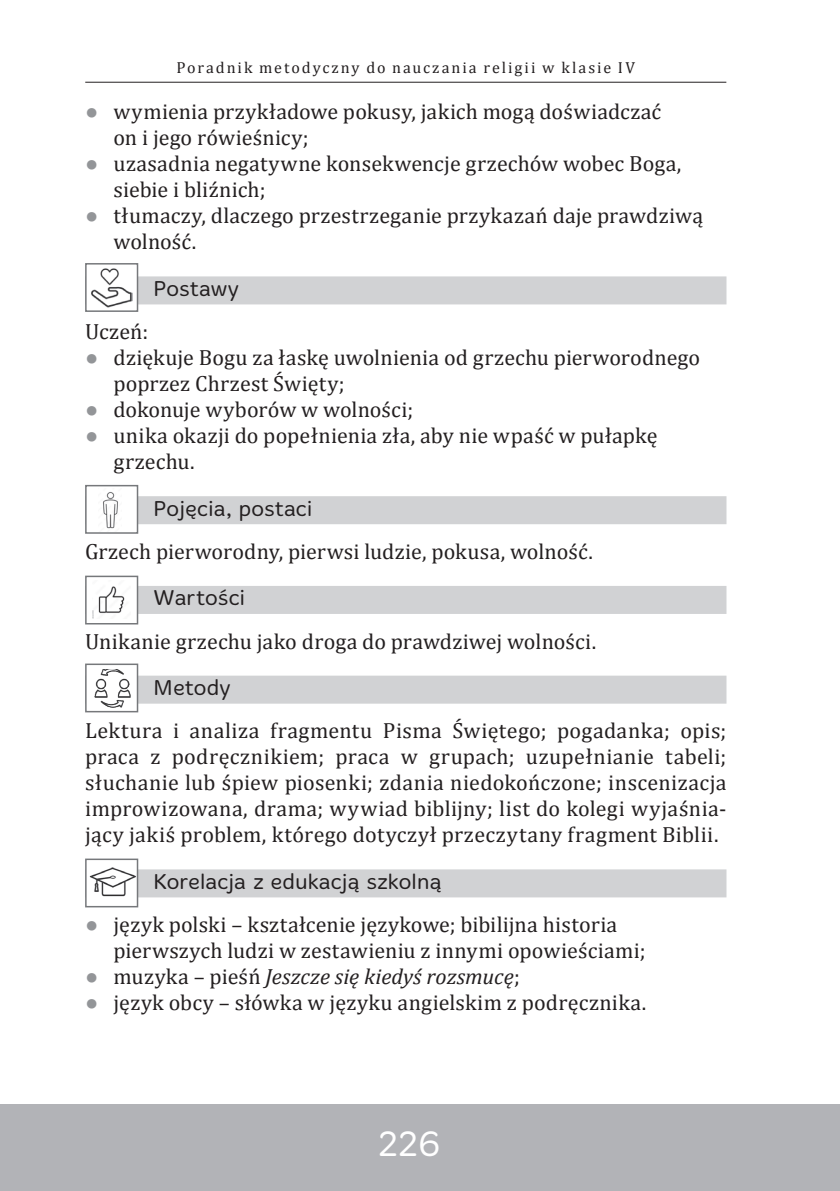
<style>
.page{position:relative;width:840px;height:1191px;background:#fff}
.page>*{position:absolute;margin:0;border:0;box-sizing:border-box;transform-origin:0 0}
.t1{font:300 36px "Merge";color:#fff}
.t2{font:22px/26px "Cambria";letter-spacing:.01em;color:#231f20}
.t3{font:italic 22px "Cambria";letter-spacing:.005em;color:#231f20}
.t4{font:300 22px "Merge";letter-spacing:.005em;color:#231f20}
.t5{font:16px "Cambria";letter-spacing:.12em;color:#231f20}
.s1{font-family:"Arial";color:#939598}
.s2{font-family:"Merge";font-weight:300}
.s3{font-family:"Arial";font-style:normal;color:#939598}
.s4{font-style:normal}
</style>
<div class="page">
<div style="left:0;top:1104px;width:839px;height:87px;background:#b2b3b7"></div>
<hr style="left:85px;top:82px;width:641px;height:1px;background:#231f20">
<div style="left:85px;top:276px;width:641px;height:28px;background:#d1d2d4"></div>
<div style="left:85px;top:496px;width:641px;height:28px;background:#d1d2d4"></div>
<div style="left:85px;top:586px;width:641px;height:28px;background:#d1d2d4"></div>
<div style="left:85px;top:675px;width:641px;height:28px;background:#d1d2d4"></div>
<div style="left:85px;top:869px;width:641px;height:28px;background:#d1d2d4"></div>
<div style="left:86px;top:264px;width:51px;height:47px;background:#fff"></div>
<img style="left:91px;top:268px;width:41px;height:39px">
<div style="left:85px;top:263px;width:53px;height:49px;border:2px solid #76787b"></div>
<div style="left:85px;top:485px;width:53px;height:49px;background:#fff;border:2px solid #76787b"></div>
<img style="left:103px;top:492px;width:15px;height:37px">
<div style="left:85px;top:575px;width:53px;height:49px;background:#fff;border:2px solid #76787b"></div>
<img style="left:93px;top:586px;width:32px;height:32px">
<div style="left:86px;top:664px;width:51px;height:47px;background:#fff"></div>
<img style="left:94px;top:670px;width:37px;height:38px">
<div style="left:85px;top:663px;width:53px;height:49px;border:2px solid #76787b"></div>
<div style="left:86px;top:859px;width:51px;height:47px;background:#fff"></div>
<img style="left:89px;top:867px;width:46px;height:29px">
<div style="left:85px;top:858px;width:53px;height:49px;border:2px solid #76787b"></div>
<p class="t5" style="left:176px;top:58px;width:459px">Poradnik metodyczny do nauczania religii w klasie IV</p>
<p class="t2" style="left:113px;top:99px;width:549px;text-indent:-28px"><span class="s1">●</span> wymienia przykładowe pokusy, jakich mogą doświadczać on i jego rówieśnicy;</p>
<p class="t2" style="left:113px;top:151px;width:569px;text-indent:-28px"><span class="s1">●</span> uzasadnia negatywne konsekwencje grzechów wobec Boga, siebie i bliźnich;</p>
<p class="t2" style="left:113px;top:203px;width:591px;text-indent:-28px"><span class="s1">●</span> tłumaczy, dlaczego przestrzeganie przykazań daje prawdziwą wolność.</p>
<p class="t4" style="left:153px;top:276px;width:88px">Postawy</p>
<p class="t2" style="left:85px;top:318px;width:65px">Uczeń:</p>
<p class="t2" style="left:113px;top:344px;width:588px;text-indent:-28px"><span class="s1">●</span> dziękuje Bogu za łaskę uwolnienia od grzechu pierworodnego poprzez Chrzest Święty;</p>
<p class="t2" style="left:85px;top:396px;width:329px"><span class="s1">●</span> dokonuje wyborów w wolności;</p>
<p class="t2" style="left:113px;top:422px;width:545px;text-indent:-28px"><span class="s1">●</span> unika okazji do popełnienia zła, aby nie wpaść w pułapkę grzechu.</p>
<p class="t2" style="left:85px;top:486px;width:509px;line-height:43px;text-indent:68px"><span class="s2">Pojęcia, postaci<br></span>Grzech pierworodny, pierwsi ludzie, pokusa, wolność.</p>
<p class="t2" style="left:85px;top:576px;width:512px;line-height:43px;text-indent:68px"><span class="s2">Wartości<br></span>Unikanie grzechu jako droga do prawdziwej wolności.</p>
<p class="t2" style="left:85px;top:666px;width:642px;line-height:43px;text-indent:68px"><span class="s2">Metody<br></span>Lektura i analiza fragmentu Pisma Świętego; pogadanka; opis;</p>
<p class="t2" style="left:85px;top:743px;width:642px;text-align:justify">praca z podręcznikiem; praca w grupach; uzupełnianie tabeli; słuchanie lub śpiew piosenki; zdania niedokończone; inscenizacja improwizowana, drama; wywiad biblijny; list do kolegi wyjaśnia&shy;jący jakiś problem, którego dotyczył przeczytany fragment Biblii.</p>
<p class="t4" style="left:153px;top:869px;width:290px">Korelacja z edukacją szkolną</p>
<p class="t2" style="left:113px;top:911px;width:533px;text-indent:-28px"><span class="s1">●</span> język polski – kształcenie językowe; bibilijna historia pierwszych ludzi w zestawieniu z innymi opowieściami;</p>
<p class="t3" style="left:85px;top:961px;width:436px"><span class="s3">●</span> <span class="s4">muzyka – pieśń</span> Jeszcze się kiedyś rozsmucę<span class="s4">;</span></p>
<p class="t2" style="left:85px;top:989px;width:562px"><span class="s1">●</span> język obcy – słówka w języku angielskim z podręcznika.</p>
<p class="t1" style="left:378px;top:1122px;width:64px">226</p>
</div>
